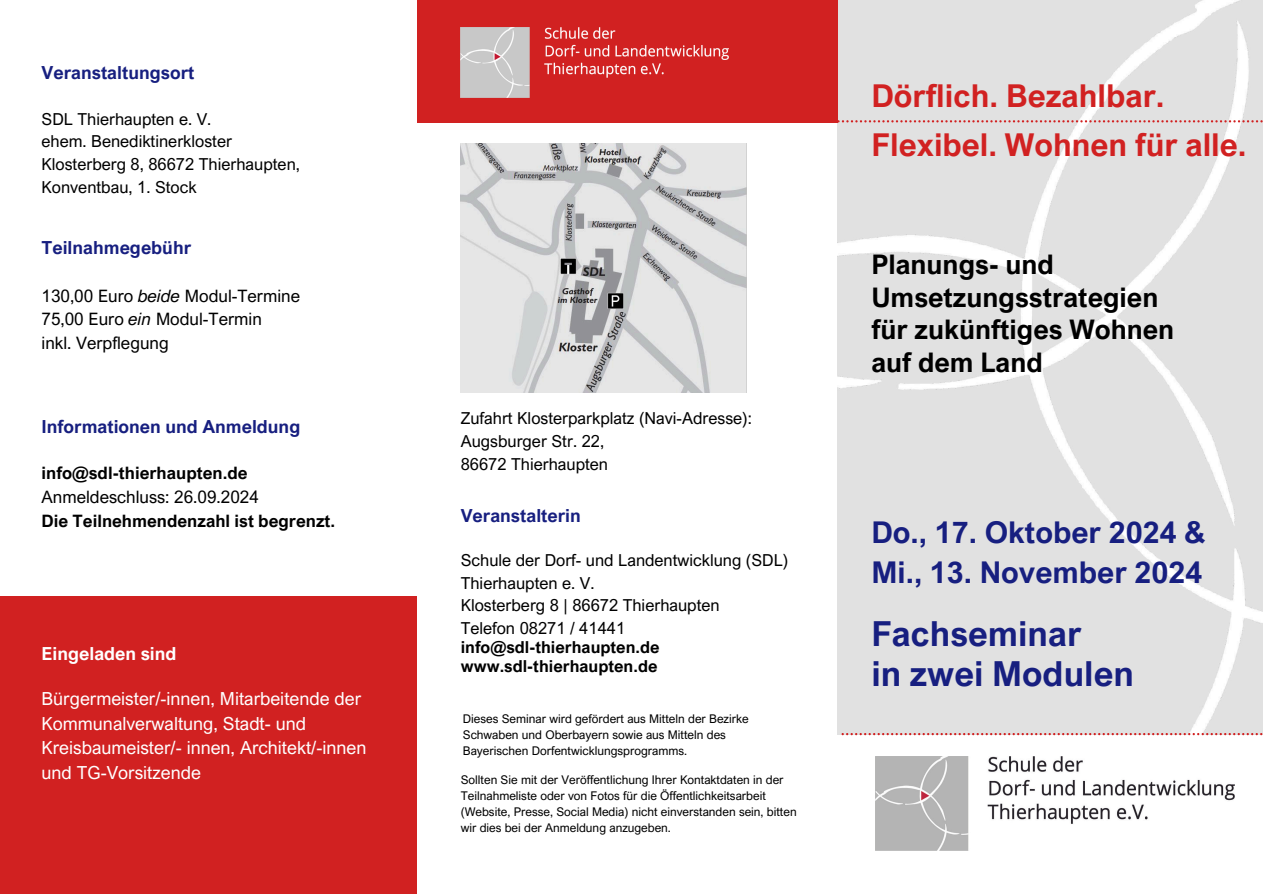
<style>
.page{position:relative;width:1263px;height:894px;background:#fff}
.page>*{position:absolute;margin:0;border:0;box-sizing:border-box;transform-origin:0 0}
.t1{font:700 34.5px/40.5px "Arial Nova";color:#171f80}
.t2{font:700 31.5px/49.5px "Arial Nova";color:#d12121}
.t3{font:700 30px "Arial Nova";color:#171f80}
.t4{font:700 27px/32.7px "Arial Nova";color:#000}
.t5{font:18px/24.5px "Arial Nova";color:#fff}
.t6{font:700 18px "Arial Nova";color:#171f80}
.t7{font:700 18px "Arial Nova";color:#fff}
.t8{font:700 17.1px/23.7px "Arial Nova";color:#000}
.t9{font:17.1px/23.7px "Arial Nova";color:#000}
.t10{font:16.5px/22.5px "Arial Nova";color:#000}
.t11{font:700 16.5px "Arial Nova";color:#000}
.t12{font:12px/16px "Arial Nova";color:#000}
.s1{font-style:italic}
.s2{font-weight:400}
</style>
<div class="page">
<div style="left:0;top:595px;width:417px;height:298px;background:#d12121"></div>
<img style="left:837px;top:0;width:426px;height:734px">
<div style="left:417px;top:0;width:420px;height:123px;background:#d12121"></div>
<img style="left:461px;top:28px;width:267px;height:70px">
<svg style="left:842px;top:732px;width:421px;height:3px"></svg>
<img style="left:876px;top:756px;width:358px;height:94px">
<svg style="left:837px;top:120px;width:426px;height:2px"></svg>
<img style="left:461px;top:144px;width:285px;height:248px">
<h4 class="t6" style="left:42px;top:61px;width:154px">Veranstaltungsort</h4>
<h5 class="t10" style="left:42px;top:107px;width:260px">SDL Thierhaupten e. V.<br>ehem. Benediktinerkloster<br>Klosterberg 8, 86672 Thierhaupten,<br>Konventbau, 1. Stock</h5>
<h4 class="t6" style="left:42px;top:236px;width:151px">Teilnahmegebühr</h4>
<h5 class="t9" style="left:42px;top:283px;width:260px">130,00 Euro <span class="s1">beide</span> Modul-Termine<br>75,00 Euro <span class="s1">ein</span> Modul-Termin<br>inkl. Verpflegung</h5>
<h4 class="t6" style="left:42px;top:415px;width:260px">Informationen und Anmeldung</h4>
<h5 class="t8" style="left:42px;top:461px;width:295px">info@sdl-thierhaupten.de<br><span class="s2">Anmeldeschluss: 26.09.2024<br></span>Die Teilnehmendenzahl ist begrenzt.</h5>
<p class="t7" style="left:42px;top:642px;width:137px">Eingeladen sind</p>
<p class="t5" style="left:42px;top:686px;width:326px">Bürgermeister/-innen, Mitarbeitende der Kommunalverwaltung, Stadt- und Kreisbaumeister/- innen, Architekt/-innen und TG-Vorsitzende</p>
<p class="t10" style="left:461px;top:407px;width:293px">Zufahrt Klosterparkplatz (Navi-Adresse):<br>Augsburger Str. 22,<br>86672 Thierhaupten</p>
<p class="t6" style="left:461px;top:504px;width:122px">Veranstalterin</p>
<p class="t10" style="left:461px;top:548px;width:329px">Schule der Dorf- und Landentwicklung (SDL)<br>Thierhaupten e. V.<br>Klosterberg 8 | 86672 Thierhaupten<br>Telefon 08271 / 41441</p>
<h1 class="t11" style="left:461px;top:656px;width:198px">www.sdl-thierhaupten.de</h1>
<h3 class="t11" style="left:461px;top:636px;width:200px">info@sdl-thierhaupten.de</h3>
<h2 class="t12" style="left:463px;top:710px;width:287px">Dieses Seminar wird gefördert aus Mitteln der Bezirke<br>Schwaben und Oberbayern sowie aus Mitteln des<br>Bayerischen Dorfentwicklungsprogramms.</h2>
<h2 class="t12" style="left:461px;top:770px;width:337px">Sollten Sie mit der Veröffentlichung Ihrer Kontaktdaten in der Teilnahmeliste oder von Fotos für die Öffentlichkeitsarbeit (Website, Presse, Social Media) nicht einverstanden sein, bitten wir dies bei der Anmeldung anzugeben.</h2>
<h5 class="t2" style="left:871px;top:70px;width:377px">Dörflich. Bezahlbar.<br>Flexibel. Wohnen für alle.</h5>
<h1 class="t4" style="left:871px;top:247px;width:304px">Planungs- und<br>Umsetzungsstrategien für zukünftiges Wohnen auf dem Land</h1>
<h4 class="t3" style="left:871px;top:513px;width:336px">Do., 17. Oktober 2024 &amp;</h4>
<h4 class="t3" style="left:871px;top:553px;width:333px">Mi., 13. November 2024</h4>
<h5 class="t1" style="left:871px;top:612px;width:264px">Fachseminar<br>in zwei Modulen</h5>
</div>
